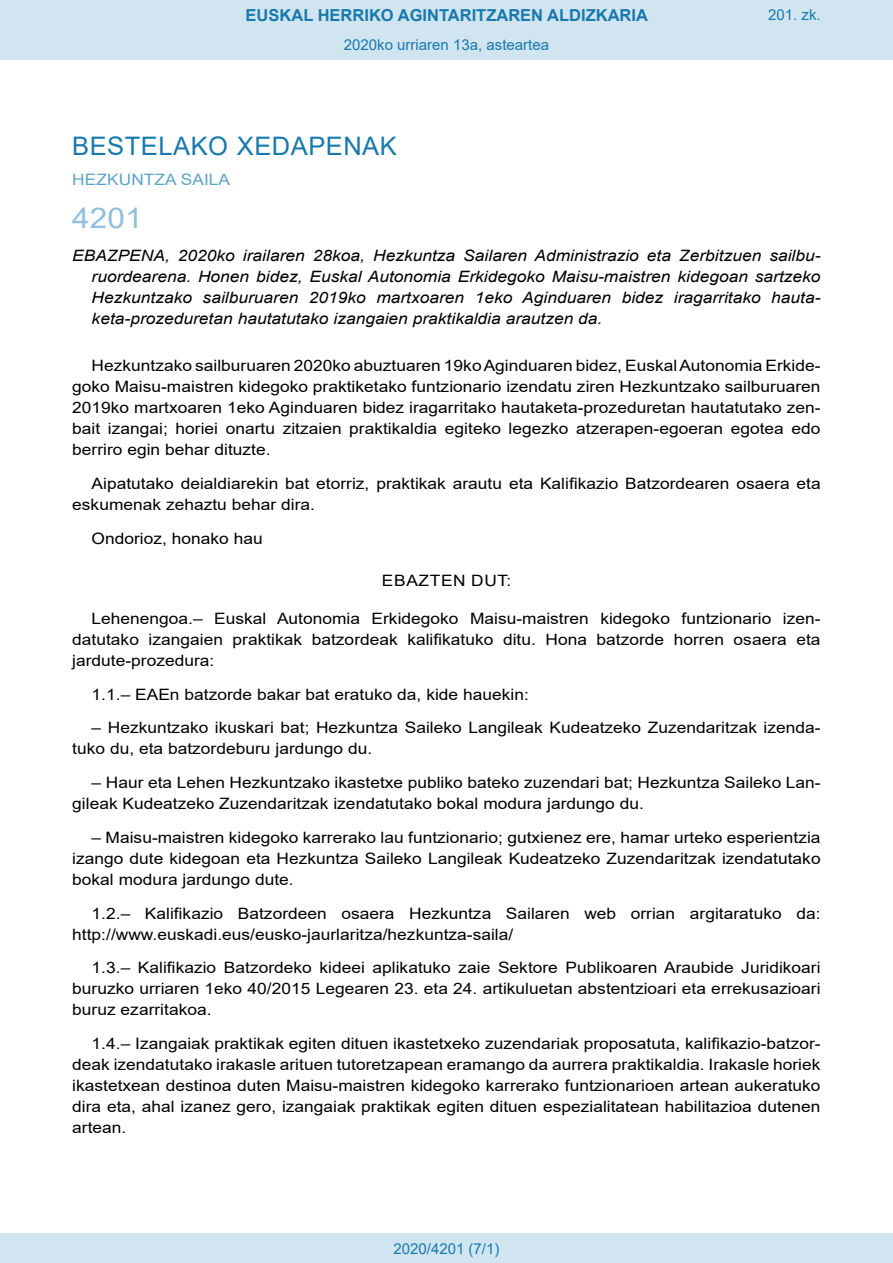
<style>
.page{position:relative;width:893px;height:1263px;background:#fff}
.page>*{position:absolute;margin:0;border:0;box-sizing:border-box;transform-origin:0 0}
.BOPVOrden{font:28.5px "Arial";color:#90c0db;scale:1.11 1}
.BOPVSeccion{font:25.5px "Arial";letter-spacing:.02em;color:#1879ad}
.t1{font:700 16.5px "Arial";color:#1879ad}
.BOPVDetalle{font:15.6px/21px "Arial";color:#000;text-align:justify;scale:1.11 1}
.BOPVTitulo{font:italic 15.6px/21px "Arial";color:#000;text-align:justify;scale:1.11 1}
.BOPVOrganismo{font:15.6px "Arial";letter-spacing:.005em;color:#5ea4ca;scale:1.11 1}
.BOPVClave{font:15.6px "Arial";letter-spacing:.035em;color:#000;scale:1.11 1}
.Paginacion_Centro{font:15px "Arial";color:#1879ad}
</style>
<div class="page">
<div style="left:0;top:0;width:893px;height:60px;background:#d0e5f0"></div>
<div style="left:0;top:1233px;width:893px;height:30px;background:#d0e5f0"></div>
<p class="t1" style="left:246px;top:3px;width:404px">EUSKAL HERRIKO AGINTARITZAREN ALDIZKARIA</p>
<p class="Paginacion_Centro" style="left:344px;top:35px;width:207px">2020ko urriaren 13a, asteartea</p>
<p class="Paginacion_Centro" style="left:768px;top:5px;width:54px">201. zk.</p>
<p class="BOPVSeccion" style="left:72px;top:128px;width:326px">BESTELAKO XEDAPENAK</p>
<p class="BOPVOrganismo" style="left:72px;top:169px;width:144px">HEZKUNTZA SAILA</p>
<p class="BOPVOrden" style="left:72px;top:198px;width:65px">4201</p>
<p class="BOPVTitulo" style="left:92px;top:246px;width:658px;text-indent:-19px">EBAZPENA, 2020ko irailaren 28koa, Hezkuntza Sailaren Administrazio eta Zerbitzuen sailbu&shy;ruordearena. Honen bidez, Euskal Autonomia Erkidegoko Maisu-maistren kidegoan sartzeko Hezkuntzako sailburuaren 2019ko martxoaren 1eko Aginduaren bidez iragarritako hauta&shy;keta-prozeduretan hautatutako izangaien praktikaldia arautzen da.</p>
<p class="BOPVDetalle" style="left:72px;top:355px;width:676px;text-indent:19px">Hezkuntzako sailburuaren 2020ko abuztuaren 19ko Aginduaren bidez, Euskal Autonomia Erkide&shy;goko Maisu-maistren kidegoko praktiketako funtzionario izendatu ziren Hezkuntzako sailburuaren 2019ko martxoaren 1eko Aginduaren bidez iragarritako hautaketa-prozeduretan hautatutako zen&shy;bait izangai; horiei onartu zitzaien praktikaldia egiteko legezko atzerapen-egoeran egotea edo berriro egin behar dituzte.</p>
<p class="BOPVDetalle" style="left:72px;top:473px;width:676px;text-indent:19px">Aipatutako deialdiarekin bat etorriz, praktikak arautu eta Kalifikazio Batzordearen osaera eta eskumenak zehaztu behar dira.</p>
<p class="BOPVDetalle" style="left:92px;top:527px;width:156px">Ondorioz, honako hau</p>
<p class="BOPVClave" style="left:382px;top:570px;width:118px">EBAZTEN DUT:</p>
<p class="BOPVDetalle" style="left:72px;top:608px;width:676px;text-indent:19px">Lehenengoa.– Euskal Autonomia Erkidegoko Maisu-maistren kidegoko funtzionario izen&shy;datutako izangaien praktikak batzordeak kalifikatuko ditu. Hona batzorde horren osaera eta jardute-prozedura:</p>
<p class="BOPVDetalle" style="left:92px;top:683px;width:395px">1.1.– EAEn batzorde bakar bat eratuko da, kide hauekin:</p>
<p class="BOPVDetalle" style="left:72px;top:717px;width:676px;text-indent:19px">– Hezkuntzako ikuskari bat; Hezkuntza Saileko Langileak Kudeatzeko Zuzendaritzak izenda&shy;tuko du, eta batzordeburu jardungo du.</p>
<p class="BOPVDetalle" style="left:72px;top:772px;width:676px;text-indent:19px">– Haur eta Lehen Hezkuntzako ikastetxe publiko bateko zuzendari bat; Hezkuntza Saileko Lan&shy;gileak Kudeatzeko Zuzendaritzak izendatutako bokal modura jardungo du.</p>
<p class="BOPVDetalle" style="left:72px;top:827px;width:676px;text-indent:19px">– Maisu-maistren kidegoko karrerako lau funtzionario; gutxienez ere, hamar urteko esperientzia izango dute kidegoan eta Hezkuntza Saileko Langileak Kudeatzeko Zuzendaritzak izendatutako bokal modura jardungo dute.</p>
<p class="BOPVDetalle" style="left:72px;top:902px;width:676px;text-indent:19px">1.2.– Kalifikazio Batzordeen osaera Hezkuntza Sailaren web orrian argitaratuko da: http://www.euskadi.eus/eusko-jaurlaritza/hezkuntza-saila/</p>
<p class="BOPVDetalle" style="left:72px;top:957px;width:676px;text-indent:19px">1.3.– Kalifikazio Batzordeko kideei aplikatuko zaie Sektore Publikoaren Araubide Juridikoari buruzko urriaren 1eko 40/2015 Legearen 23. eta 24. artikuluetan abstentzioari eta errekusazioari buruz ezarritakoa.</p>
<p class="BOPVDetalle" style="left:72px;top:1033px;width:676px;text-indent:19px">1.4.– Izangaiak praktikak egiten dituen ikastetxeko zuzendariak proposatuta, kalifikazio-batzor&shy;deak izendatutako irakasle arituen tutoretzapean eramango da aurrera praktikaldia. Irakasle horiek ikastetxean destinoa duten Maisu-maistren kidegoko karrerako funtzionarioen artean aukeratuko dira eta, ahal izanez gero, izangaiak praktikak egiten dituen espezialitatean habilitazioa dutenen artean.</p>
<p class="Paginacion_Centro" style="left:393px;top:1238px;width:107px">2020/4201 (7/1)</p>
</div>
